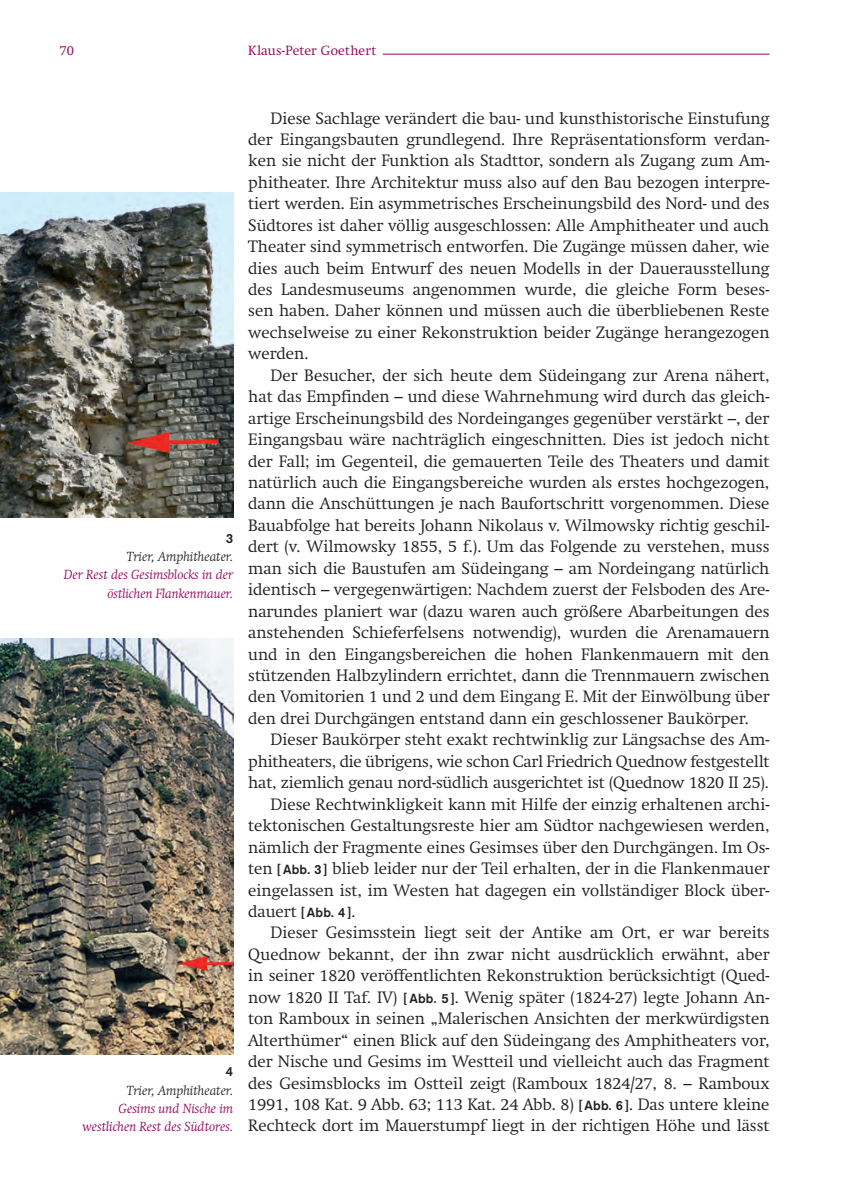
<style>
.page{position:relative;width:844px;height:1191px;background:#fff}
.page>*{position:absolute;margin:0;border:0;box-sizing:border-box;transform-origin:0 0}
.t1{font:300 16.28px/21.3px "Swift";color:#231f20;text-align:justify}
.t2{font:italic 300 13.12px/18.4px "Swift";color:#950058;text-align:right}
.t3{font:italic 300 13.12px "Swift";color:#231f20}
.t4{font:300 13.12px "Swift";letter-spacing:.015em;color:#950058}
.t5{font:500 13.12px "Akzidenz Grotesk Std";color:#231f20}
.s1{font-family:"Akzidenz Grotesk Std";font-weight:500;font-size:13.12px}
</style>
<div class="page">
<hr style="left:382px;top:54px;width:387px;height:1px;background:#950058">
<img style="left:0;top:193px;width:233px;height:324px">
<img style="left:0;top:639px;width:233px;height:415px">
<p class="t4" style="left:60px;top:42px;width:16px">70</p>
<p class="t4" style="left:248px;top:42px;width:130px">Klaus-Peter Goethert</p>
<p class="t5" style="left:226px;top:530px;width:9px">3</p>
<p class="t3" style="left:126px;top:549px;width:108px">Trier, Amphitheater.</p>
<p class="t2" style="left:64px;top:566px;width:171px">Der Rest des Gesimsblocks in der östlichen Flankenmauer.</p>
<p class="t5" style="left:226px;top:1063px;width:9px">4</p>
<p class="t3" style="left:126px;top:1082px;width:108px">Trier, Amphitheater.</p>
<p class="t2" style="left:83px;top:1099px;width:152px">Gesims und Nische im westlichen Rest des Südtores.</p>
<p class="t1" style="left:248px;top:107px;width:522px;text-indent:22px">Diese Sachlage verändert die bau- und kunsthistorische Einstufung der Eingangsbauten grundlegend. Ihre Repräsentationsform verdan&shy;ken sie nicht der Funktion als Stadttor, sondern als Zugang zum Am&shy;phitheater. Ihre Architektur muss also auf den Bau bezogen interpre&shy;tiert werden. Ein asymmetrisches Erscheinungsbild des Nord- und des Südtores ist daher völlig ausgeschlossen: Alle Amphitheater und auch Theater sind symmetrisch entworfen. Die Zugänge müssen daher, wie dies auch beim Entwurf des neuen Modells in der Dauerausstellung des Landesmuseums angenommen wurde, die gleiche Form beses&shy;sen haben. Daher können und müssen auch die überbliebenen Reste wechselweise zu einer Rekonstruktion beider Zugänge herangezogen werden.</p>
<p class="t1" style="left:248px;top:364px;width:522px;text-indent:22px">Der Besucher, der sich heute dem Südeingang zur Arena nähert, hat das Empfinden – und diese Wahrnehmung wird durch das gleich&shy;artige Erscheinungsbild des Nordeinganges gegenüber verstärkt –, der Eingangsbau wäre nachträglich eingeschnitten. Dies ist jedoch nicht der Fall; im Gegenteil, die gemauerten Teile des Theaters und damit natürlich auch die Eingangsbereiche wurden als erstes hochgezogen, dann die Anschüttungen je nach Baufortschritt vorgenommen. Diese Bauabfolge hat bereits Johann Nikolaus v. Wilmowsky richtig geschil&shy;dert (v. Wilmowsky 1855, 5 f.). Um das Folgende zu verstehen, muss man sich die Baustufen am Südeingang – am Nordeingang natürlich identisch – vergegenwärtigen: Nachdem zuerst der Felsboden des Are&shy;narundes planiert war (dazu waren auch größere Abarbeitungen des anstehenden Schieferfelsens notwendig), wurden die Arenamauern und in den Eingangsbereichen die hohen Flankenmauern mit den stützenden Halbzylindern errichtet, dann die Trennmauern zwischen den Vomitorien 1 und 2 und dem Eingang E. Mit der Einwölbung über den drei Durchgängen entstand dann ein geschlossener Baukörper.</p>
<p class="t1" style="left:270px;top:729px;width:500px">Dieser Baukörper steht exakt rechtwinklig zur Längsachse des Am-</p>
<p class="t1" style="left:248px;top:750px;width:522px">phitheaters, die übrigens, wie schon Carl Friedrich Quednow festgestellt</p>
<p class="t1" style="left:248px;top:772px;width:522px">hat, ziemlich genau nord-südlich ausgerichtet ist (Quednow 1820 II 25).</p>
<p class="t1" style="left:270px;top:793px;width:500px">Diese Rechtwinkligkeit kann mit Hilfe der einzig erhaltenen archi-</p>
<p class="t1" style="left:248px;top:815px;width:522px">tektonischen Gestaltungsreste hier am Südtor nachgewiesen werden,</p>
<p class="t1" style="left:248px;top:836px;width:522px">nämlich der Fragmente eines Gesimses über den Durchgängen. Im Os-</p>
<p class="t1" style="left:248px;top:858px;width:522px">ten <span class="s1">[Abb. 3 ]</span> blieb leider nur der Teil erhalten, der in die Flankenmauer</p>
<p class="t1" style="left:248px;top:879px;width:522px">eingelassen ist, im Westen hat dagegen ein vollständiger Block über-</p>
<p class="t1" style="left:248px;top:900px;width:109px">dauert <span class="s1">[Abb. 4 ]</span>.</p>
<p class="t1" style="left:270px;top:922px;width:500px">Dieser Gesimsstein liegt seit der Antike am Ort, er war bereits</p>
<p class="t1" style="left:248px;top:943px;width:522px">Quednow bekannt, der ihn zwar nicht ausdrücklich erwähnt, aber</p>
<p class="t1" style="left:248px;top:965px;width:522px">in seiner 1820 veröffentlichten Rekonstruktion berücksichtigt (Qued-</p>
<p class="t1" style="left:248px;top:986px;width:522px">now 1820 II Taf. IV) <span class="s1">[Abb. 5 ]</span>. Wenig später (1824-27) legte Johann An-</p>
<p class="t1" style="left:248px;top:1008px;width:522px">ton Ramboux in seinen „Malerischen Ansichten der merkwürdigsten</p>
<p class="t1" style="left:248px;top:1029px;width:522px">Alterthümer“ einen Blick auf den Südeingang des Amphitheaters vor,</p>
<p class="t1" style="left:248px;top:1051px;width:522px">der Nische und Gesims im Westteil und vielleicht auch das Fragment</p>
<p class="t1" style="left:248px;top:1072px;width:522px">des Gesimsblocks im Ostteil zeigt (Ramboux 1824/27, 8. – Ramboux</p>
<p class="t1" style="left:248px;top:1093px;width:522px">1991, 108 Kat. 9 Abb. 63; 113 Kat. 24 Abb. 8) <span class="s1">[Abb. 6 ]</span>. Das untere kleine</p>
<p class="t1" style="left:248px;top:1115px;width:522px">Rechteck dort im Mauerstumpf liegt in der richtigen Höhe und lässt</p>
</div>
